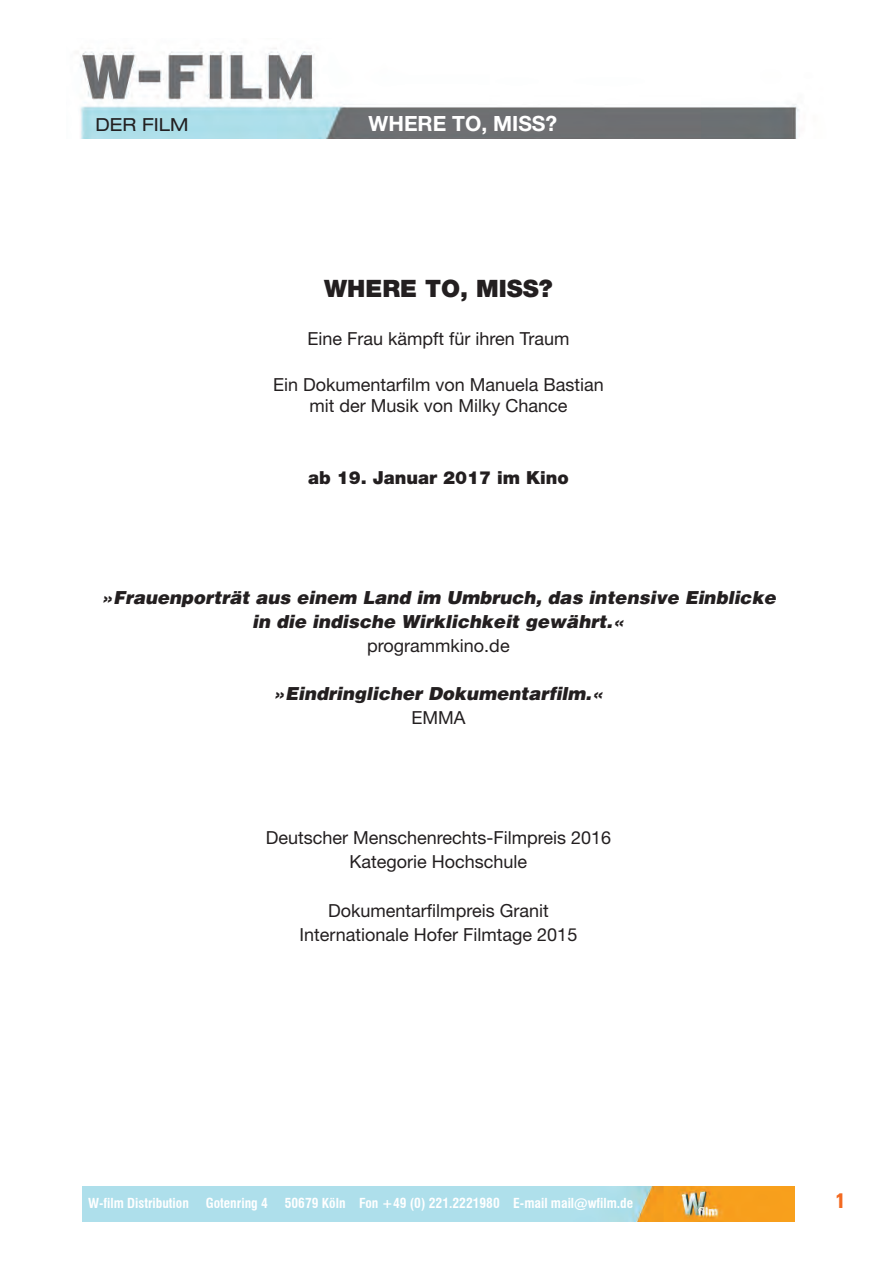
<style>
.page{position:relative;width:893px;height:1263px;background:#fff}
.page>*{position:absolute;margin:0;border:0;box-sizing:border-box;transform-origin:0 0}
.t1{font:900 24px "Helvetica Neue";color:#231f20}
.t2{font:700 21px "Helvetica Neue";color:#fff}
.t3{font:700 condensed 21px "Univers LT Std";color:#f36a21}
.t4{font:18px "Helvetica Neue LT Std";color:#231f20}
.t5{font:italic 900 18px "Helvetica";color:#231f20}
.t6{font:900 18px "Helvetica Neue";color:#231f20}
.t7{font:expanded 18px "Helvetica Neue";color:#231f20}
.t8{font:700 condensed 13.5px "Swiss 721 BT";color:#fff}
</style>
<div class="page">
<img style="left:80px;top:48px;width:719px;height:91px">
<img style="left:83px;top:1186px;width:712px;height:35px">
<p class="t7" style="left:95px;top:113px;width:95px">DER FILM</p>
<p class="t2" style="left:369px;top:110px;width:190px">WHERE TO, MISS?</p>
<p class="t1" style="left:324px;top:274px;width:230px">WHERE TO, MISS?</p>
<p class="t4" style="left:307px;top:328px;width:264px">Eine Frau kämpft für ihren Traum</p>
<p class="t4" style="left:273px;top:374px;width:332px">Ein Dokumentarfilm von Manuela Bastian</p>
<p class="t4" style="left:310px;top:395px;width:259px">mit der Musik von Milky Chance</p>
<p class="t6" style="left:308px;top:467px;width:262px">ab 19. Januar 2017 im Kino</p>
<p class="t5" style="left:101px;top:586px;width:676px">»Frauenporträt aus einem Land im Umbruch, das intensive Einblicke</p>
<p class="t5" style="left:252px;top:610px;width:374px">in die indische Wirklichkeit gewährt.«</p>
<p class="t4" style="left:367px;top:635px;width:144px">programmkino.de</p>
<p class="t5" style="left:273px;top:682px;width:332px">»Eindringlicher Dokumentarfilm.«</p>
<p class="t4" style="left:411px;top:707px;width:56px">EMMA</p>
<p class="t4" style="left:266px;top:827px;width:347px">Deutscher Menschenrechts-Filmpreis 2016</p>
<p class="t4" style="left:350px;top:851px;width:179px">Kategorie Hochschule</p>
<p class="t4" style="left:328px;top:899px;width:222px">Dokumentarfilmpreis Granit</p>
<p class="t4" style="left:300px;top:923px;width:279px">Internationale Hofer Filmtage 2015</p>
<p class="t8" style="left:88px;top:1195px;width:102px">W-film Distribution</p>
<p class="t8" style="left:206px;top:1195px;width:64px">Gotenring 4</p>
<p class="t8" style="left:285px;top:1195px;width:350px">50679 Köln Fon +49 (0) 221.2221980 E-mail mail@wfilm.de</p>
<p class="t3" style="left:836px;top:1188px;width:11px">1</p>
</div>
